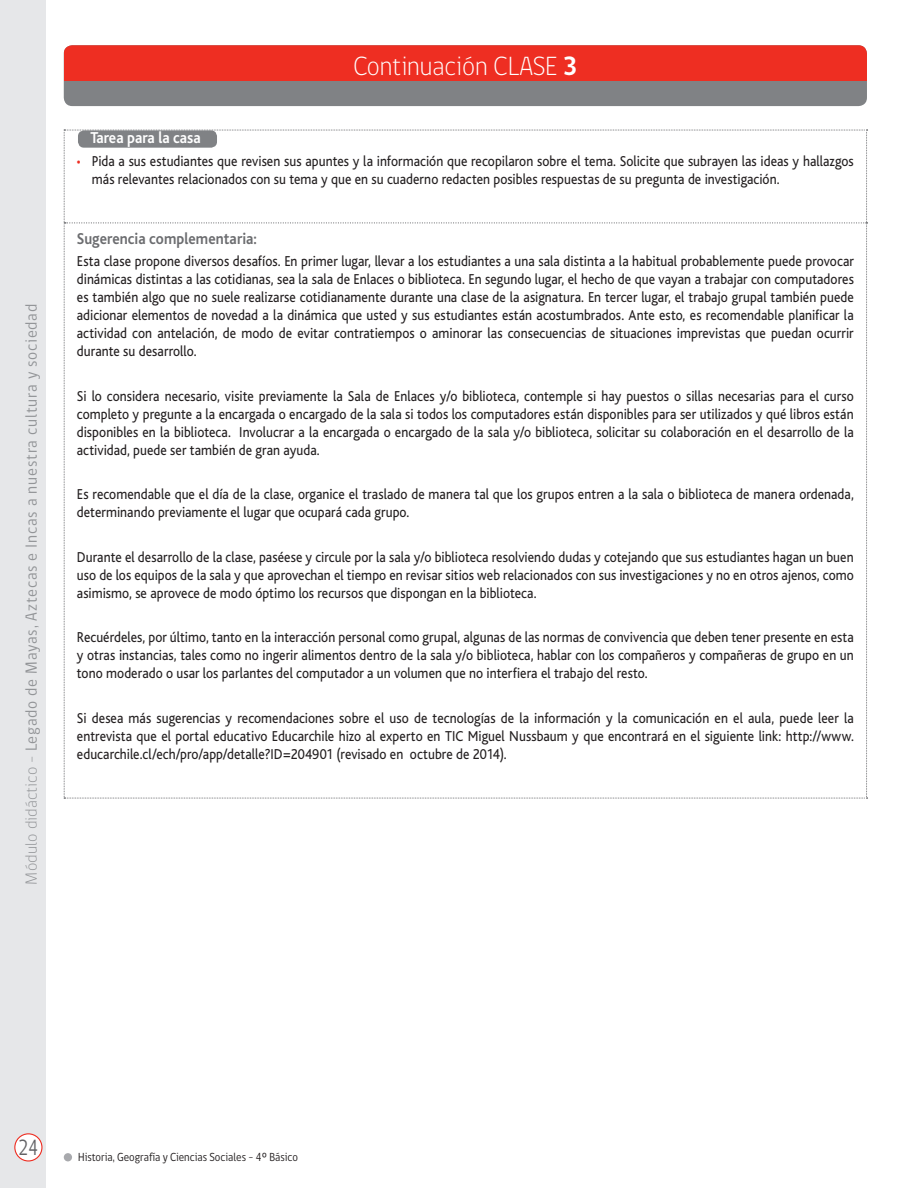
<style>
.page{position:relative;width:918px;height:1188px;background:#fff}
.page>*{position:absolute;margin:0;border:0;box-sizing:border-box;transform-origin:0 0}
.t1{font:300 27px "gob CL";color:#fff;scale:.95 1}
.t2{font:22.5px "gob CL";color:#636366;scale:.8 1}
.t3{font:16.5px "gob CL";letter-spacing:.05em;color:#939598;scale:.95 1}
.texto_clase{font:700 16.5px "Bliss";letter-spacing:.005em;color:#6c6d70;scale:.9 1}
.t4{font:700 16.5px "Bliss";color:#fff;scale:.9 1}
.texto_clase-2{font:15px/18px "Bliss";letter-spacing:.005em;color:#231f20;text-align:justify;scale:.9 1}
.t5{font:12px "gob CL";color:#231f20;scale:.9 1}
.s1{font-weight:300}
.s2{font-weight:700}
.s3{font-family:"Myriad Pro";color:#ee2e22}
</style>
<div class="page">
<div style="left:0;top:0;width:45px;height:1188px;background:#e6e7e9"></div>
<div style="left:64px;top:45px;width:803px;height:61px;background:#808285;border-radius:9px"></div>
<div style="left:64px;top:45px;width:803px;height:35px;background:#ee2e22"></div>
<div style="left:64px;top:1153px;width:8px;height:8px;background:#a8a9ad;border-radius:50%"></div>
<div style="left:15px;top:1134px;width:27px;height:27px;background:#fff;border-radius:50%"></div>
<div style="left:14px;top:1133px;width:29px;height:29px;border:1px solid #ee2e22;border-radius:50%"></div>
<svg style="left:64px;top:130px;width:804px;height:669px"></svg>
<div style="left:78px;top:130px;width:139px;height:18px;background:#808285;border-radius:6px"></div>
<p class="t3" style="left:20px;top:885px;width:613px;rotate:-90deg"><span class="s1">Módulo didáctico -</span> Legado de Mayas, Aztecas e Incas a nuestra cultura y sociedad</p>
<p class="t1" style="left:353px;top:47px;width:238px">Continuación CLASE <span class="s2">3</span></p>
<p class="t4" style="left:90px;top:129px;width:124px">Tarea para la casa</p>
<p class="texto_clase-2" style="left:92px;top:152px;width:848px;text-indent:-15px"><span class="s3">•</span> Pida a sus estudiantes que revisen sus apuntes y la información que recopilaron sobre el tema. Solicite que subrayen las ideas y hallazgos más relevantes relacionados con su tema y que en su cuaderno redacten posibles respuestas de su pregunta de investigación.</p>
<p class="texto_clase" style="left:77px;top:230px;width:202px">Sugerencia complementaria:</p>
<p class="texto_clase-2" style="left:77px;top:253px;width:865px">Esta clase propone diversos desafíos. En primer lugar, llevar a los estudiantes a una sala distinta a la habitual probablemente puede provocar dinámicas distintas a las cotidianas, sea la sala de Enlaces o biblioteca. En segundo lugar, el hecho de que vayan a trabajar con computadores es también algo que no suele realizarse cotidianamente durante una clase de la asignatura. En tercer lugar, el trabajo grupal también puede adicionar elementos de novedad a la dinámica que usted y sus estudiantes están acostumbrados. Ante esto, es recomendable planificar la actividad con antelación, de modo de evitar contratiempos o aminorar las consecuencias de situaciones imprevistas que puedan ocurrir durante su desarrollo.</p>
<p class="texto_clase-2" style="left:77px;top:387px;width:865px">Si lo considera necesario, visite previamente la Sala de Enlaces y/o biblioteca, contemple si hay puestos o sillas necesarias para el curso completo y pregunte a la encargada o encargado de la sala si todos los computadores están disponibles para ser utilizados y qué libros están disponibles en la biblioteca. Involucrar a la encargada o encargado de la sala y/o biblioteca, solicitar su colaboración en el desarrollo de la actividad, puede ser también de gran ayuda.</p>
<p class="texto_clase-2" style="left:77px;top:486px;width:865px">Es recomendable que el día de la clase, organice el traslado de manera tal que los grupos entren a la sala o biblioteca de manera ordenada, determinando previamente el lugar que ocupará cada grupo.</p>
<p class="texto_clase-2" style="left:77px;top:548px;width:865px">Durante el desarrollo de la clase, paséese y circule por la sala y/o biblioteca resolviendo dudas y cotejando que sus estudiantes hagan un buen uso de los equipos de la sala y que aprovechan el tiempo en revisar sitios web relacionados con sus investigaciones y no en otros ajenos, como asimismo, se aprovece de modo óptimo los recursos que dispongan en la biblioteca.</p>
<p class="texto_clase-2" style="left:77px;top:629px;width:865px">Recuérdeles, por último, tanto en la interacción personal como grupal, algunas de las normas de convivencia que deben tener presente en esta y otras instancias, tales como no ingerir alimentos dentro de la sala y/o biblioteca, hablar con los compañeros y compañeras de grupo en un tono moderado o usar los parlantes del computador a un volumen que no interfiera el trabajo del resto.</p>
<p class="texto_clase-2" style="left:77px;top:709px;width:865px">Si desea más sugerencias y recomendaciones sobre el uso de tecnologías de la información y la comunicación en el aula, puede leer la entrevista que el portal educativo Educarchile hizo al experto en TIC Miguel Nussbaum y que encontrará en el siguiente link: http://www. educarchile.cl/ech/pro/app/detalle?ID=204901 (revisado en octubre de 2014).</p>
<h2 class="t2" style="left:18px;top:1132px;width:26px">24</h2>
<p class="t5" style="left:78px;top:1149px;width:246px">Historia, Geografía y Ciencias Sociales - 4º Básico</p>
</div>
